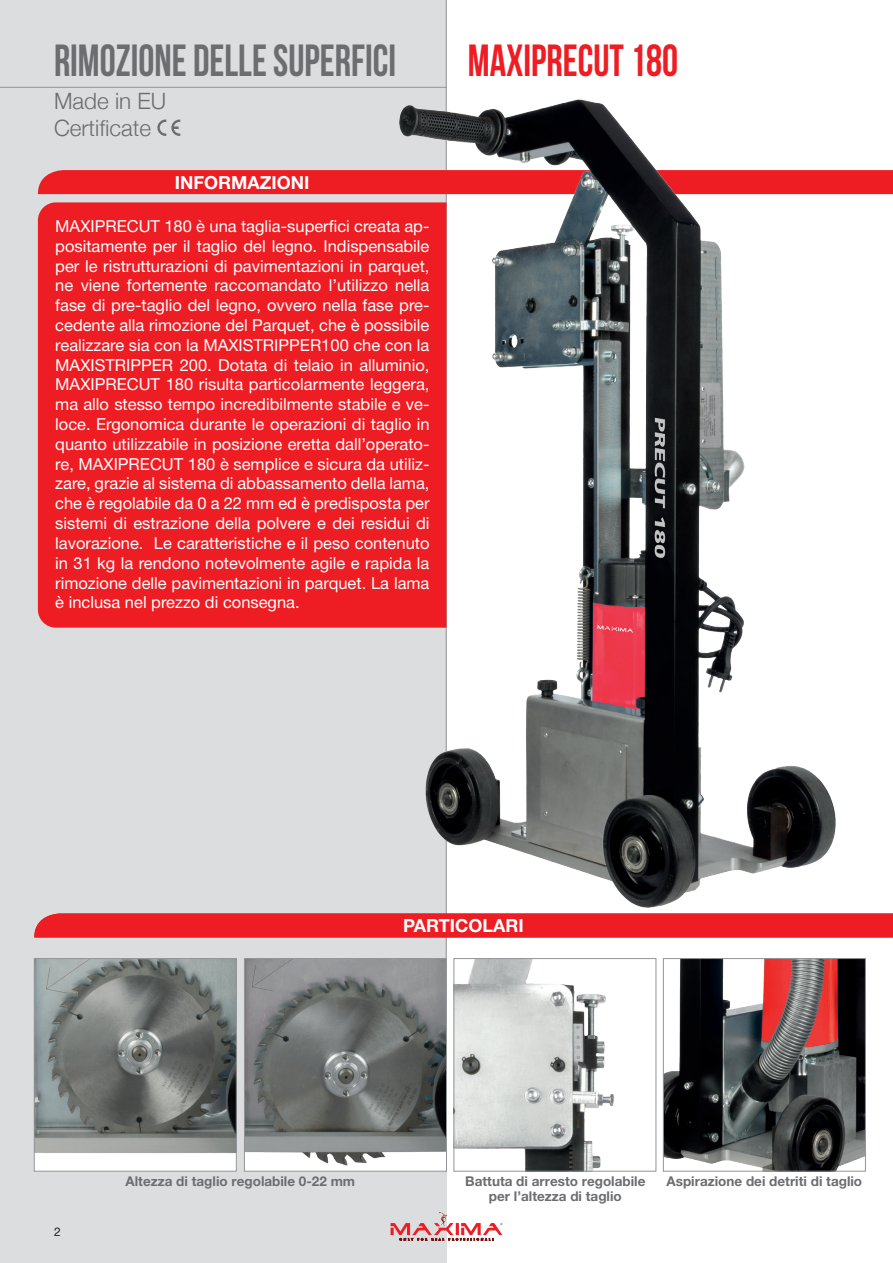
<style>
.page{position:relative;width:893px;height:1263px;background:#fff}
.page>*{position:absolute;margin:0;border:0;box-sizing:border-box;transform-origin:0 0}
.t1{font:700 45px "Bebas Neue";color:#6c6d70;scale:.9 1}
.t2{font:700 45px "Bebas Neue";color:#ee1d23;scale:.9 1}
.t3{font:300 22.5px/27px "Helvetica Neue";color:#6c6d70}
.t4{font:700 18px "Helvetica Neue LT Std";color:#fff}
.t5{font:16.5px/19.8px "Helvetica Neue LT Std";color:#fff;text-align:justify}
.t6{font:700 13.5px/15px "Helvetica Neue LT Std";color:#6c6d70;text-align:center}
.t7{font:12px "Helvetica Neue LT Std";color:#231f20}
</style>
<div class="page">
<div style="left:0;top:0;width:446px;height:1263px;background:#dcdddf"></div>
<hr style="left:0;top:87px;width:446px;height:1px;background:#939598">
<svg style="left:391px;top:1223px;width:111px;height:17px"></svg>
<hr style="left:446px;top:0;width:1px;height:1172px;background:#939598">
<svg style="left:157px;top:120px;width:23px;height:16px"></svg>
<div style="left:38px;top:170px;width:855px;height:24px;background:#ee1d23"></div>
<div style="left:38px;top:202px;width:362px;height:426px;background:#ee1d23"></div>
<div style="left:34px;top:913px;width:859px;height:24px;background:#ee1d23"></div>
<img style="left:36px;top:960px;width:199px;height:209px">
<div style="left:34px;top:958px;width:203px;height:213px;border:1px solid #939598"></div>
<img style="left:246px;top:960px;width:199px;height:207px">
<div style="left:244px;top:958px;width:203px;height:213px;border:1px solid #939598"></div>
<img style="left:455px;top:960px;width:159px;height:209px">
<div style="left:453px;top:958px;width:203px;height:213px;border:1px solid #939598"></div>
<img style="left:665px;top:960px;width:199px;height:209px">
<div style="left:663px;top:958px;width:203px;height:213px;border:1px solid #939598"></div>
<img style="left:400px;top:99px;width:436px;height:809px">
<h1 class="t1" style="left:54px;top:36px;width:382px">RIMOZIONE DELLE SUPERFICI</h1>
<h2 class="t3" style="left:54px;top:86px;width:114px">Made in EU<br>Certificate</h2>
<p class="t4" style="left:175px;top:171px;width:136px">INFORMAZIONI</p>
<p class="t5" style="left:55px;top:216px;width:376px">MAXIPRECUT 180 è una taglia-superfici creata ap&shy;positamente per il taglio del legno. Indispensabile per le ristrutturazioni di pavimentazioni in parquet, ne viene fortemente raccomandato l’utilizzo nella fase di pre-taglio del legno, ovvero nella fase pre&shy;cedente alla rimozione del Parquet, che è possibile realizzare sia con la MAXISTRIPPER100 che con la MAXISTRIPPER 200. Dotata di telaio in alluminio, MAXIPRECUT 180 risulta particolarmente leggera, ma allo stesso tempo incredibilmente stabile e ve&shy;loce. Ergonomica durante le operazioni di taglio in quanto utilizzabile in posizione eretta dall’operato&shy;re, MAXIPRECUT 180 è semplice e sicura da utiliz&shy;zare, grazie al sistema di abbassamento della lama, che è regolabile da 0 a 22 mm ed è predisposta per sistemi di estrazione della polvere e dei residui di lavorazione. Le caratteristiche e il peso contenuto in 31 kg la rendono notevolmente agile e rapida la rimozione delle pavimentazioni in parquet. La lama è inclusa nel prezzo di consegna.</p>
<h1 class="t2" style="left:468px;top:36px;width:235px">MAXIPRECUT 180</h1>
<p class="t4" style="left:403px;top:914px;width:122px">PARTICOLARI</p>
<p class="t7" style="left:54px;top:1224px;width:8px">2</p>
<p class="t6" style="left:126px;top:1173px;width:231px">Altezza di taglio regolabile 0-22 mm</p>
<p class="t6" style="left:465px;top:1173px;width:182px">Battuta di arresto regolabile per l’altezza di taglio</p>
<p class="t6" style="left:667px;top:1173px;width:197px">Aspirazione dei detriti di taglio</p>
</div>
